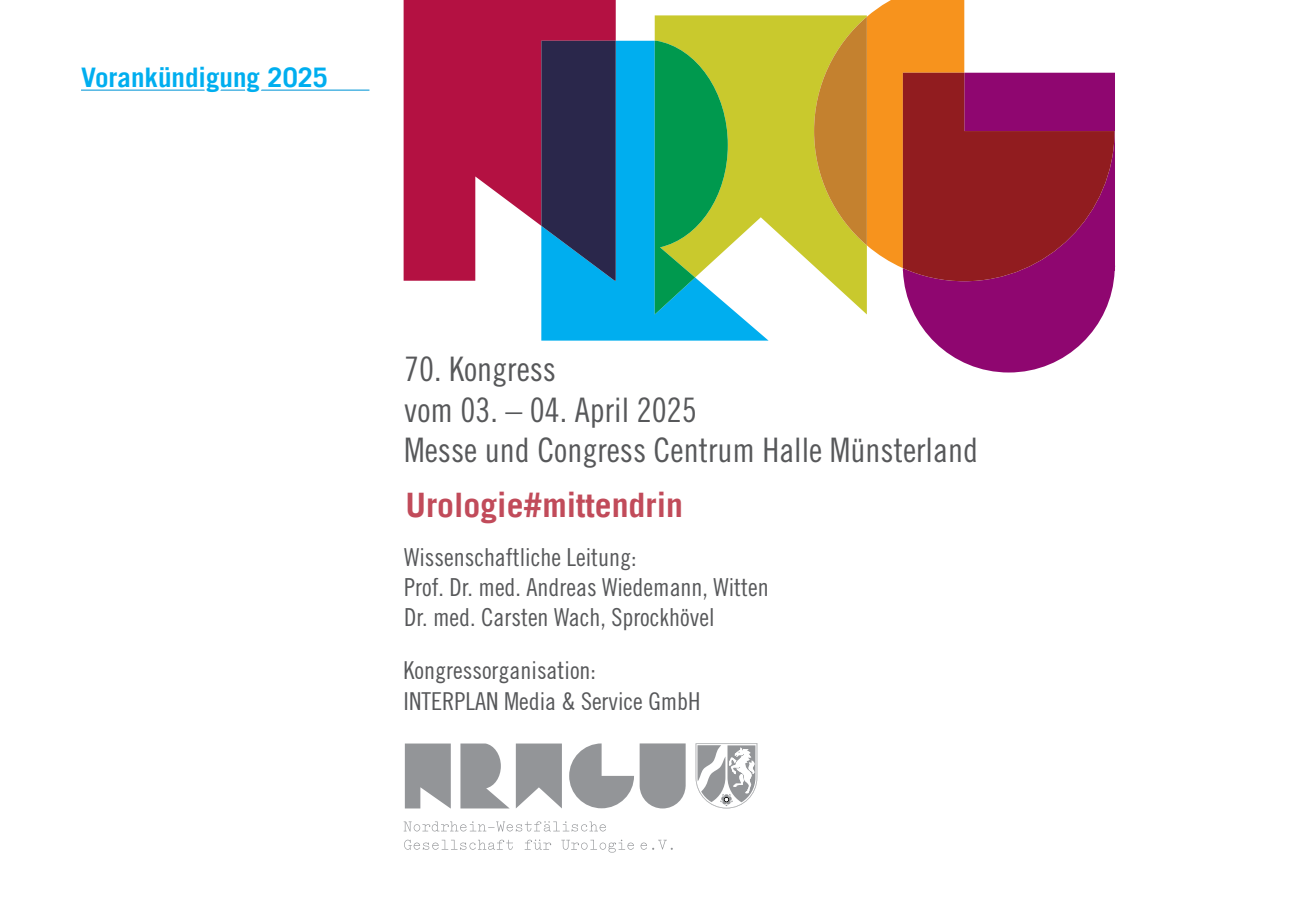
<style>
.page{position:relative;width:1289px;height:906px;background:#fff}
.page>*{position:absolute;margin:0;border:0;box-sizing:border-box;transform-origin:0 0}
.t1{font:33.75px/40.5px "Trade Gothic LT Std Cn 18";color:#57585a}
.t2{font:700 33.75px "Trade Gothic LT";color:#c14b5a}
.t3{font:700 27px "Trade Gothic LT";color:#00aeef}
.t4{font:24.75px/29.7px "Trade Gothic LT Std Cn 18";color:#57585a}
.t5{font:condensed 24.75px/31.5px "Trade Gothic No.18";color:#57585a}
.s1{color:#fff}
</style>
<div class="page">
<svg style="left:904px;top:73px;width:211px;height:299px;fill:#8f0670"></svg>
<hr style="left:81px;top:90px;width:288px;height:1px;background:#149dd9">
<svg style="left:404px;top:839px;width:268px;height:13px"></svg>
<svg style="left:403px;top:821px;width:203px;height:10px"></svg>
<svg style="left:405px;top:743px;width:46px;height:65px;background:#9fa1a3"></svg>
<svg style="left:516px;top:743px;width:46px;height:65px;background:#a4a6a8"></svg>
<svg style="left:460px;top:743px;width:49px;height:65px"></svg>
<svg style="left:569px;top:743px;width:116px;height:65px"></svg>
<svg style="left:695px;top:743px;width:62px;height:65px"></svg>
<svg style="left:403px;top:0;width:212px;height:281px;background:#be315b"></svg>
<svg style="left:654px;top:15px;width:212px;height:299px;fill:#c9c92d"></svg>
<svg style="left:541px;top:41px;width:227px;height:300px;background:#54bebe"></svg>
<svg style="left:541px;top:41px;width:74px;height:240px;background:#27375f"></svg>
<svg style="left:654px;top:41px;width:73px;height:273px;background:#38aa5c"></svg>
<svg style="left:814px;top:0;width:300px;height:281px;background:#ba6450"></svg>
<p class="t3" style="left:81px;top:60px;width:248px">Vorankündi<span class="s1">g</span>un<span class="s1">g</span> 2025</p>
<h1 class="t1" style="left:404px;top:349px;width:575px">70. Kongress<br>vom 03. – 04. April 2025<br>Messe und Congress Centrum Halle Münsterland</h1>
<h1 class="t2" style="left:405px;top:484px;width:279px">Urologie#mittendrin</h1>
<p class="t4" style="left:404px;top:542px;width:366px">Wissenschaftliche Leitung:<br>Prof. Dr. med. Andreas Wiedemann, Witten<br>Dr. med. Carsten Wach, Sprockhövel</p>
<p class="t5" style="left:403px;top:654px;width:298px">Kongressorganisation:<br>INTERPLAN Media &amp; Service GmbH</p>
</div>
